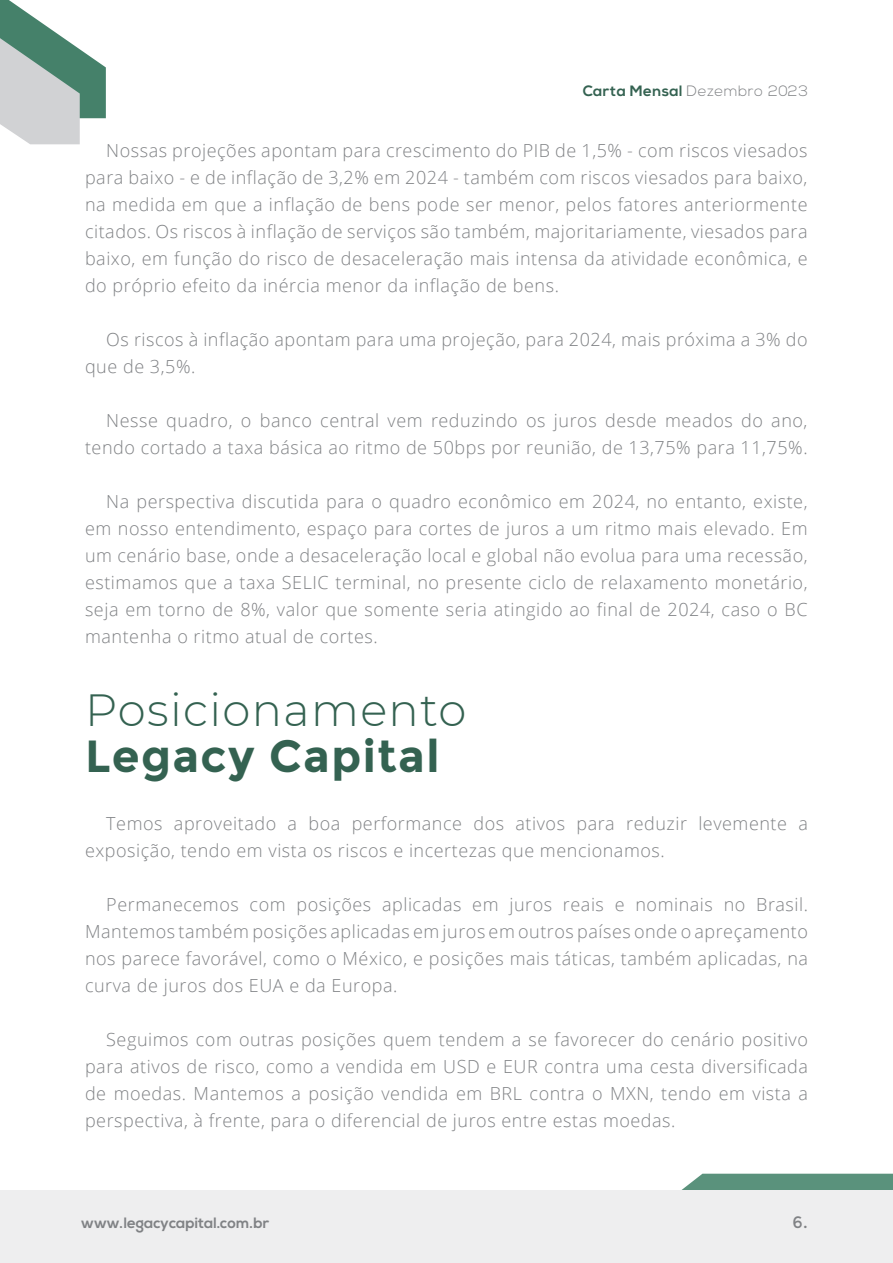
<style>
.page{position:relative;width:893px;height:1263px;background:#fff}
.page>*{position:absolute;margin:0;border:0;box-sizing:border-box;transform-origin:0 0}
.t1{font:300 45px/46.5px "Montserrat";letter-spacing:.03em;color:#346251}
.t2{font:300 18px/27px "Open Sans";letter-spacing:.03em;color:#808285;text-align:justify}
.t3{font:16.5px "Montserrat";color:#808285}
.t4{font:700 15px "Nexa";color:#808285}
.t5{font:300 15px "Nexa";letter-spacing:.03em;color:#808285}
.s1{font-weight:700;color:#346251}
.s2{font-weight:700}
</style>
<div class="page">
<svg style="left:653px;top:1174px;width:240px;height:17px"></svg>
<div style="left:0;top:1191px;width:893px;height:72px;background:#eeeeef"></div>
<svg style="left:0;top:0;width:106px;height:144px"></svg>
<p class="t5" style="left:583px;top:83px;width:227px"><span class="s1">Carta Mensal</span> Dezembro 2023</p>
<p class="t2" style="left:85px;top:137px;width:724px;text-indent:21px">Nossas projeções apontam para crescimento do PIB de 1,5% - com riscos viesados para baixo - e de inflação de 3,2% em 2024 - também com riscos viesados para baixo, na medida em que a inflação de bens pode ser menor, pelos fatores anteriormente citados. Os riscos à inflação de serviços são também, majoritariamente, viesados para baixo, em função do risco de desaceleração mais intensa da atividade econômica, e do próprio efeito da inércia menor da inflação de bens.</p>
<p class="t2" style="left:85px;top:326px;width:724px;text-indent:21px">Os riscos à inflação apontam para uma projeção, para 2024, mais próxima a 3% do que de 3,5%.</p>
<p class="t2" style="left:85px;top:407px;width:724px;text-align:right">Nesse quadro, o banco central vem reduzindo os juros desde meados do ano, tendo cortado a taxa básica ao ritmo de 50bps por reunião, de 13,75% para 11,75%.</p>
<p class="t2" style="left:85px;top:488px;width:724px;text-indent:21px">Na perspectiva discutida para o quadro econômico em 2024, no entanto, existe, em nosso entendimento, espaço para cortes de juros a um ritmo mais elevado. Em um cenário base, onde a desaceleração local e global não evolua para uma recessão, estimamos que a taxa SELIC terminal, no presente ciclo de relaxamento monetário, seja em torno de 8%, valor que somente seria atingido ao final de 2024, caso o BC mantenha o ritmo atual de cortes.</p>
<p class="t1" style="left:85px;top:685px;width:383px">Posicionamento<br><span class="s2">Legacy Capital</span></p>
<p class="t2" style="left:85px;top:810px;width:724px;text-indent:21px">Temos aproveitado a boa performance dos ativos para reduzir levemente a exposição, tendo em vista os riscos e incertezas que mencionamos.</p>
<p class="t2" style="left:85px;top:891px;width:724px;text-indent:21px">Permanecemos com posições aplicadas em juros reais e nominais no Brasil.<br>Mantemos também posições aplicadas em juros em outros países onde o apreçamento nos parece favorável, como o México, e posições mais táticas, também aplicadas, na curva de juros dos EUA e da Europa.</p>
<p class="t2" style="left:85px;top:1026px;width:724px;text-indent:21px">Seguimos com outras posições quem tendem a se favorecer do cenário positivo para ativos de risco, como a vendida em USD e EUR contra uma cesta diversificada de moedas. Mantemos a posição vendida em BRL contra o MXN, tendo em vista a perspectiva, à frente, para o diferencial de juros entre estas moedas.</p>
<p class="t4" style="left:81px;top:1214px;width:190px">www.legacycapital.com.br</p>
<p class="t3" style="left:793px;top:1213px;width:17px">6.</p>
</div>
